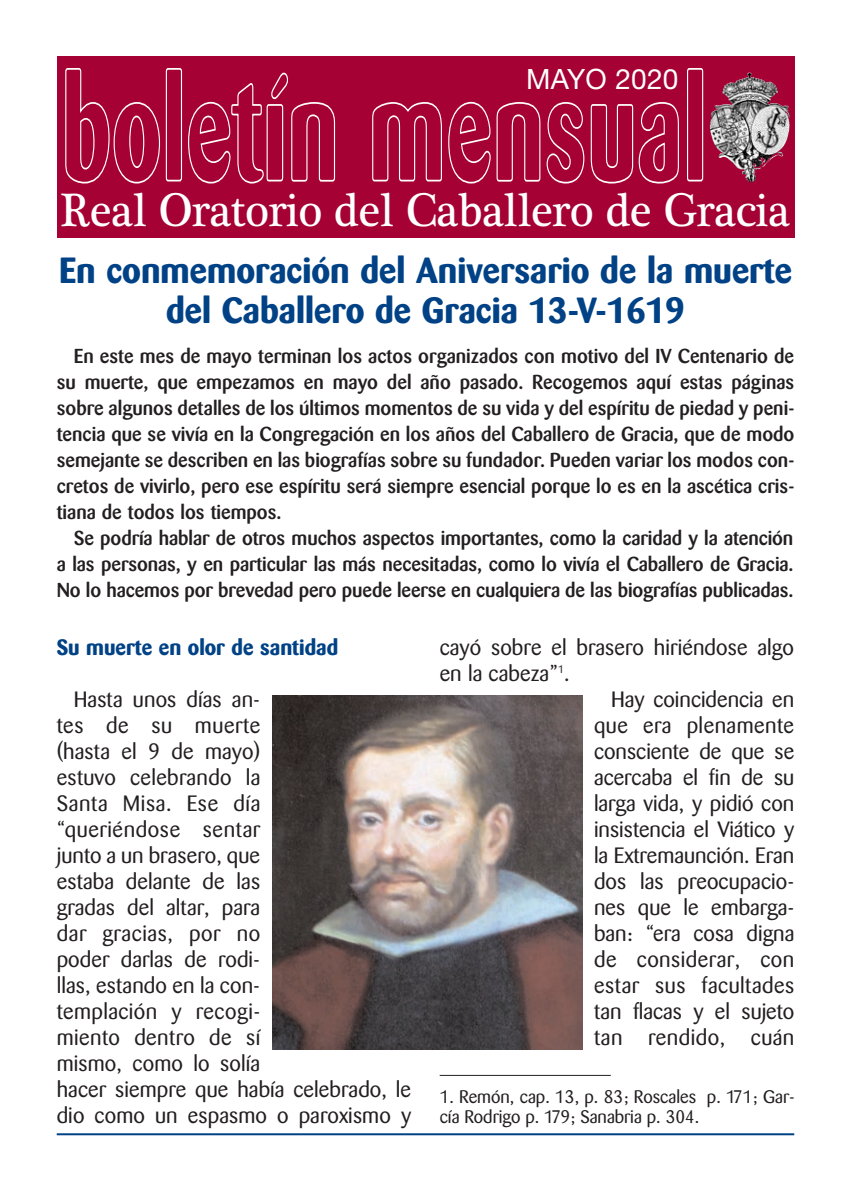
<style>
.page{position:relative;width:851px;height:1191px;background:#fff}
.page>*{position:absolute;margin:0;border:0;box-sizing:border-box;transform-origin:0 0}
.t1{font:48px "Plantagenet Cherokee";letter-spacing:-.015em;color:#fff;scale:.94 1}
.t2{font:700 36px/40px "Barmeno";color:#014286;text-align:center}
.t3{font:28px "Helvetica Neue";letter-spacing:.005em;color:#fff}
.t4{font:22px/26px "Barmeno";letter-spacing:.005em;color:#231f20}
.t5{font:700 22px "Barmeno";color:#014286}
.t6{font:500 20px/26px "Barmeno";letter-spacing:-.005em;color:#231f20;text-align:justify}
.t7{font:18px/20px "Barmeno";color:#231f20}
</style>
<div class="page">
<div style="left:57px;top:57px;width:737px;height:181px;background:#a50134"></div>
<svg style="left:65px;top:68px;width:270px;height:116px"></svg>
<svg style="left:372px;top:101px;width:307px;height:83px"></svg>
<svg style="left:687px;top:68px;width:16px;height:114px"></svg>
<img style="left:709px;top:73px;width:73px;height:109px">
<hr style="left:57px;top:1133px;width:737px;height:2px;background:#014286">
<img style="left:272px;top:695px;width:310px;height:355px">
<hr style="left:439px;top:1075px;width:171px;height:1px;background:#231f20">
<h3 class="t3" style="left:526px;top:62px;width:154px">MAYO 2020</h3>
<h1 class="t1" style="left:60px;top:182px;width:778px">Real Oratorio del Caballero de Gracia</h1>
<h2 class="t2" style="left:59px;top:251px;width:734px">En conmemoración del Aniversario de la muerte del Caballero de Gracia 13-V-1619</h2>
<p class="t6" style="left:57px;top:344px;width:739px;text-indent:17px">En este mes de mayo terminan los actos organizados con motivo del IV Centenario de su muerte, que empezamos en mayo del año pasado. Recogemos aquí estas páginas sobre algunos detalles de los últimos momentos de su vida y del espíritu de piedad y peni&shy;tencia que se vivía en la Congregación en los años del Caballero de Gracia, que de modo semejante se describen en las biografías sobre su fundador. Pueden variar los modos con&shy;cretos de vivirlo, pero ese espíritu será siempre esencial porque lo es en la ascética cris&shy;tiana de todos los tiempos.</p>
<p class="t6" style="left:57px;top:526px;width:738px;text-indent:17px">Se podría hablar de otros muchos aspectos importantes, como la caridad y la atención a las personas, y en particular las más necesitadas, como lo vivía el Caballero de Gracia.<br>No lo hacemos por brevedad pero puede leerse en cualquiera de las biografías publicadas.</p>
<p class="t5" style="left:57px;top:636px;width:283px">Su muerte en olor de santidad</p>
<p class="t4" style="left:57px;top:688px;width:356px;text-indent:17px">Hasta unos días an-<br>tes de su muerte<br>(hasta el 9 de mayo)<br>estuvo celebrando la<br>Santa Misa. Ese día<br>“queriéndose sentar<br>junto a un brasero, que<br>estaba delante de las<br>gradas del altar, para<br>dar gracias, por no<br>poder darlas de rodi-<br>llas, estando en la con-<br>templación y recogi-<br>miento dentro de sí<br>mismo, como lo solía<br>hacer siempre que había celebrado, le dio como un espasmo o paroxismo y</p>
<p class="t4" style="left:439px;top:636px;width:356px">cayó sobre el brasero hiriéndose algo</p>
<p class="t4" style="left:439px;top:662px;width:132px">en la cabeza”<sup>1</sup>.</p>
<p class="t4" style="left:611px;top:688px;width:185px">Hay coincidencia en</p>
<p class="t4" style="left:594px;top:714px;width:201px">que era plenamente</p>
<p class="t4" style="left:594px;top:740px;width:202px">consciente de que se</p>
<p class="t4" style="left:594px;top:766px;width:202px">acercaba el fin de su</p>
<p class="t4" style="left:594px;top:792px;width:202px">larga vida, y pidió con</p>
<p class="t4" style="left:594px;top:818px;width:202px">insistencia el Viático y</p>
<p class="t4" style="left:594px;top:844px;width:202px">la Extremaunción. Eran</p>
<p class="t4" style="left:594px;top:870px;width:202px">dos las preocupacio-</p>
<p class="t4" style="left:594px;top:896px;width:202px">nes que le embarga-</p>
<p class="t4" style="left:594px;top:922px;width:202px">ban: “era cosa digna</p>
<p class="t4" style="left:594px;top:948px;width:202px">de considerar, con</p>
<p class="t4" style="left:594px;top:974px;width:202px">estar sus facultades</p>
<p class="t4" style="left:594px;top:1000px;width:202px">tan flacas y el sujeto</p>
<p class="t4" style="left:594px;top:1026px;width:202px">tan rendido, cuán</p>
<p class="t7" style="left:439px;top:1088px;width:356px">1. Remón, cap. 13, p. 83; Roscales p. 171; Gar&shy;cía Rodrigo p. 179; Sanabria p. 304.</p>
</div>
